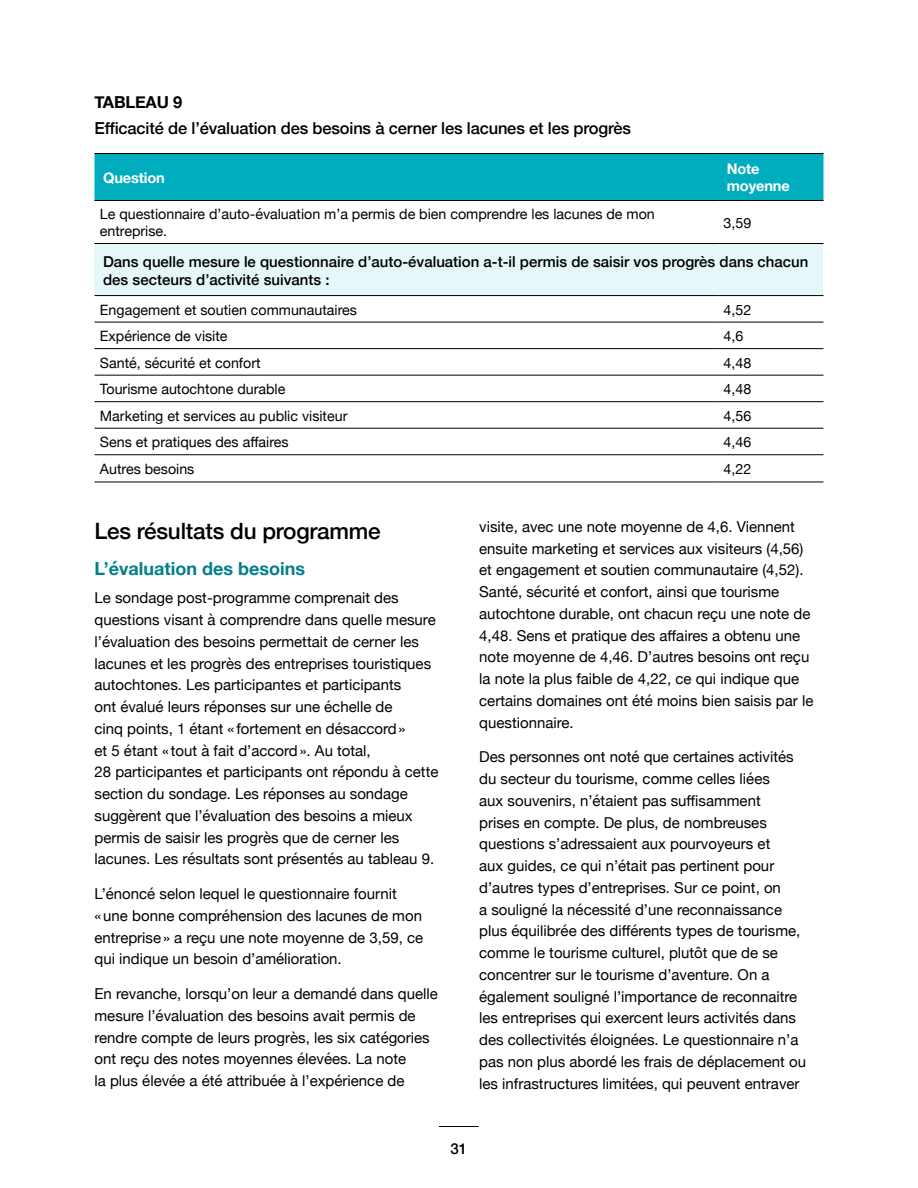
<style>
.page{position:relative;width:918px;height:1188px;background:#fff}
.page>*{position:absolute;margin:0;border:0;box-sizing:border-box;transform-origin:0 0}
.H3-Text_Heading{font:500 22.5px "Helvetica Neue";letter-spacing:-.01em;color:#000}
.H4-Text_Subheading{font:700 18px "Helvetica Neue";color:#00808c}
.Figure_Description{font:500 16.5px "Helvetica Neue";letter-spacing:-.01em;color:#000}
.Figure_X{font:700 16.5px "Helvetica Neue";letter-spacing:-.01em;color:#000}
.Paragraph{font:15px/21.8px "Helvetica Neue";color:#000}
.chart_sub_header{font:500 15px/18px "Helvetica Neue";color:#000}
.Chart_Header{font:700 14.7px/16.5px "Helvetica Neue";letter-spacing:-.01em;color:#fff}
.Chart_Contents{font:14.25px/16.5px "Helvetica Neue";color:#000}
</style>
<div class="page">
<hr style="left:439px;top:1126px;width:40px;height:1px;background:#000">
<div style="left:94px;top:154px;width:730px;height:46px;background:#00adbf"></div>
<div style="left:94px;top:244px;width:730px;height:52px;background:#e6f7f9"></div>
<hr style="left:94px;top:322px;width:624px;height:1px;background:#000">
<hr style="left:718px;top:322px;width:105px;height:1px;background:#000">
<hr style="left:94px;top:348px;width:624px;height:1px;background:#000">
<hr style="left:718px;top:348px;width:105px;height:1px;background:#000">
<hr style="left:94px;top:375px;width:624px;height:1px;background:#000">
<hr style="left:718px;top:375px;width:105px;height:1px;background:#000">
<hr style="left:94px;top:401px;width:624px;height:1px;background:#000">
<hr style="left:718px;top:401px;width:105px;height:1px;background:#000">
<hr style="left:94px;top:428px;width:624px;height:1px;background:#000">
<hr style="left:718px;top:428px;width:105px;height:1px;background:#000">
<hr style="left:94px;top:454px;width:624px;height:1px;background:#000">
<hr style="left:718px;top:454px;width:105px;height:1px;background:#000">
<hr style="left:94px;top:482px;width:624px;height:1px;background:#000">
<hr style="left:718px;top:482px;width:105px;height:1px;background:#000">
<hr style="left:94px;top:153px;width:624px;height:1px;background:#000">
<hr style="left:718px;top:153px;width:105px;height:1px;background:#000">
<hr style="left:94px;top:200px;width:624px;height:1px;background:#000">
<hr style="left:718px;top:200px;width:105px;height:1px;background:#000">
<hr style="left:94px;top:243px;width:624px;height:1px;background:#000">
<hr style="left:718px;top:243px;width:105px;height:1px;background:#000">
<hr style="left:94px;top:295px;width:624px;height:1px;background:#000">
<hr style="left:718px;top:295px;width:105px;height:1px;background:#000">
<p class="Figure_X" style="left:94px;top:89px;width:89px">TABLEAU 9</p>
<p class="Figure_Description" style="left:94px;top:115px;width:538px">Efficacité de l’évaluation des besoins à cerner les lacunes et les progrès</p>
<p class="Chart_Header" style="left:103px;top:169px;width:63px">Question</p>
<p class="Chart_Header" style="left:727px;top:161px;width:65px">Note moyenne</p>
<p class="Chart_Contents" style="left:100px;top:207px;width:556px">Le questionnaire d’auto-évaluation m’a permis de bien comprendre les lacunes de mon entreprise.</p>
<p class="Chart_Contents" style="left:724px;top:215px;width:29px">3,59</p>
<p class="chart_sub_header" style="left:103px;top:251px;width:707px">Dans quelle mesure le questionnaire d’auto-évaluation a-t-il permis de saisir vos progrès dans chacun des secteurs d’activité suivants :</p>
<p class="Chart_Contents" style="left:100px;top:302px;width:259px">Engagement et soutien communautaires</p>
<p class="Chart_Contents" style="left:724px;top:302px;width:29px">4,52</p>
<p class="Chart_Contents" style="left:100px;top:329px;width:129px">Expérience de visite</p>
<p class="Chart_Contents" style="left:724px;top:329px;width:21px">4,6</p>
<p class="Chart_Contents" style="left:100px;top:355px;width:162px">Santé, sécurité et confort</p>
<p class="Chart_Contents" style="left:724px;top:355px;width:29px">4,48</p>
<p class="Chart_Contents" style="left:100px;top:382px;width:187px">Tourisme autochtone durable</p>
<p class="Chart_Contents" style="left:724px;top:382px;width:29px">4,48</p>
<p class="Chart_Contents" style="left:100px;top:408px;width:249px">Marketing et services au public visiteur</p>
<p class="Chart_Contents" style="left:724px;top:408px;width:29px">4,56</p>
<p class="Chart_Contents" style="left:100px;top:435px;width:190px">Sens et pratiques des affaires</p>
<p class="Chart_Contents" style="left:724px;top:435px;width:29px">4,46</p>
<p class="Chart_Contents" style="left:100px;top:462px;width:96px">Autres besoins</p>
<p class="Chart_Contents" style="left:724px;top:462px;width:29px">4,22</p>
<h3 class="H3-Text_Heading" style="left:94px;top:513px;width:288px">Les résultats du programme</h3>
<h4 class="H4-Text_Subheading" style="left:94px;top:554px;width:212px">L’évaluation des besoins</h4>
<p class="Paragraph" style="left:94px;top:588px;width:345px">Le sondage post-programme comprenait des questions visant à comprendre dans quelle mesure l’évaluation des besoins permettait de cerner les lacunes et les progrès des entreprises touristiques autochtones. Les participantes et participants<br>ont évalué leurs réponses sur une échelle de<br>cinq points, 1 étant « fortement en désaccord»<br>et 5 étant « tout à fait d’accord». Au total,<br>28 participantes et participants ont répondu à cette section du sondage. Les réponses au sondage suggèrent que l’évaluation des besoins a mieux permis de saisir les progrès que de cerner les lacunes. Les résultats sont présentés au tableau 9.</p>
<p class="Paragraph" style="left:94px;top:884px;width:330px">L’énoncé selon lequel le questionnaire fournit «une bonne compréhension des lacunes de mon entreprise» a reçu une note moyenne de 3,59, ce qui indique un besoin d’amélioration.</p>
<p class="Paragraph" style="left:94px;top:984px;width:345px">En revanche, lorsqu’on leur a demandé dans quelle mesure l’évaluation des besoins avait permis de rendre compte de leurs progrès, les six catégories ont reçu des notes moyennes élevées. La note<br>la plus élevée a été attribuée à l’expérience de</p>
<p class="Paragraph" style="left:479px;top:517px;width:336px">visite, avec une note moyenne de 4,6. Viennent ensuite marketing et services aux visiteurs (4,56) et engagement et soutien communautaire (4,52).<br>Santé, sécurité et confort, ainsi que tourisme autochtone durable, ont chacun reçu une note de 4,48. Sens et pratique des affaires a obtenu une note moyenne de 4,46. D’autres besoins ont reçu la note la plus faible de 4,22, ce qui indique que certains domaines ont été moins bien saisis par le questionnaire.</p>
<p class="Paragraph" style="left:479px;top:747px;width:328px">Des personnes ont noté que certaines activités du secteur du tourisme, comme celles liées<br>aux souvenirs, n’étaient pas suffisamment<br>prises en compte. De plus, de nombreuses questions s’adressaient aux pourvoyeurs et<br>aux guides, ce qui n’était pas pertinent pour d’autres types d’entreprises. Sur ce point, on<br>a souligné la nécessité d’une reconnaissance plus équilibrée des différents types de tourisme, comme le tourisme culturel, plutôt que de se concentrer sur le tourisme d’aventure. On a également souligné l’importance de reconnaitre les entreprises qui exercent leurs activités dans des collectivités éloignées. Le questionnaire n’a pas non plus abordé les frais de déplacement ou les infrastructures limitées, qui peuvent entraver</p>
<p class="chart_sub_header" style="left:451px;top:1138px;width:18px">31</p>
</div>
